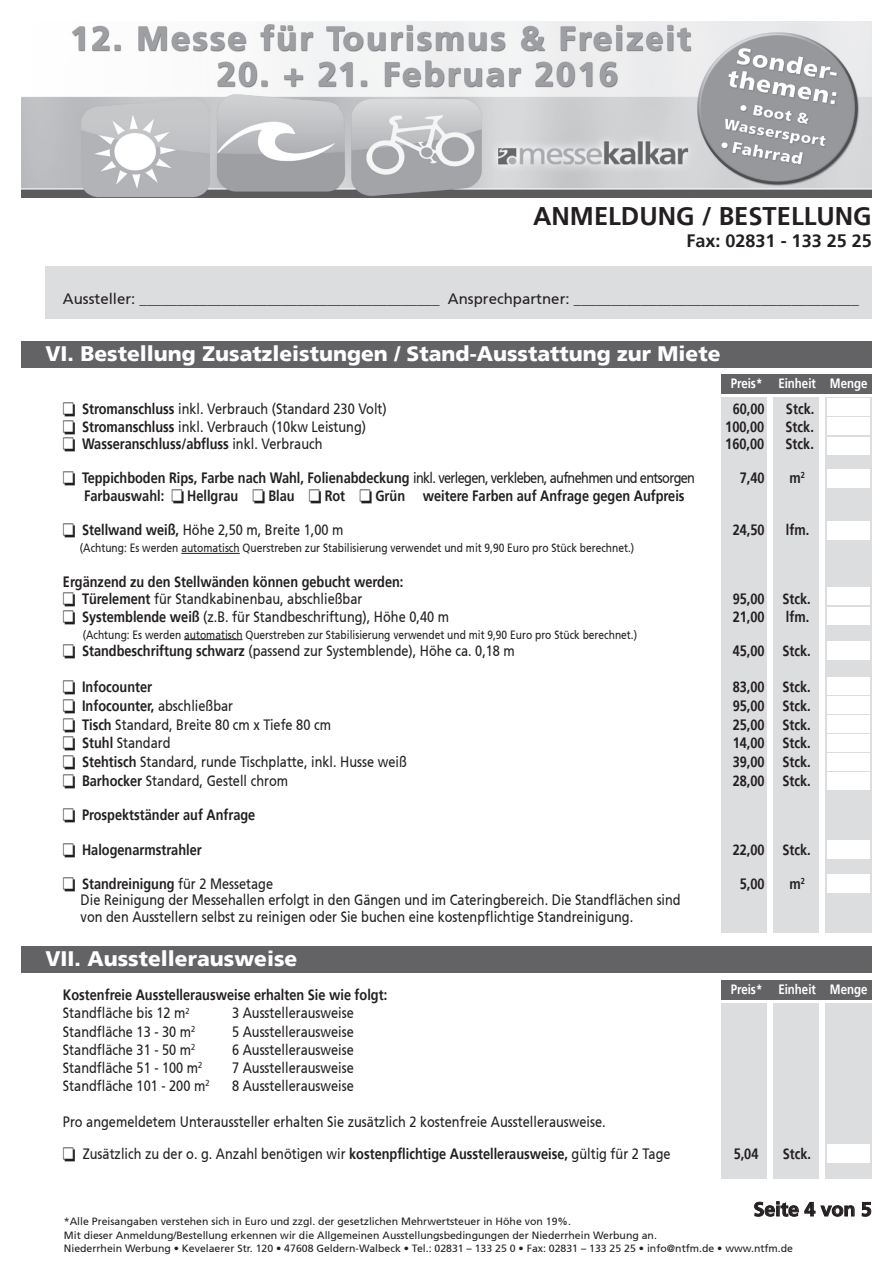
<style>
.page{position:relative;width:893px;height:1263px;background:#fff}
.page>*{position:absolute;margin:0;border:0;box-sizing:border-box;transform-origin:0 0}
.t1{font:700 25.5px "Frutiger 65";color:#231f20}
.t2{font:900 21px "Frutiger 75";color:#fff}
.t3{font:700 19.5px "Frutiger 65";color:#231f20}
.t4{font:700 18px "Frutiger 65";color:#231f20}
.t5{font:15px/16.5px "Frutiger 55 Roman";color:#231f20;scale:.85 1}
.t6{font:700 15px "Frutiger 65";color:#231f20;scale:.85 1}
.t7{font:15px "Frutiger 55 Roman";color:#231f20}
.t8{font:700 13.5px "Frutiger 65";color:#fff;scale:.85 1}
.t9{font:12px "Frutiger 55 Roman";color:#231f20;scale:.85 1}
.t10{font:10.5px/13.5px "Frutiger 55 Roman";color:#231f20}
.s1{font-family:"Frutiger 65";font-weight:700}
.s2{font-family:"Frutiger 55 Roman";font-weight:400}
</style>
<div class="page">
<div style="left:773px;top:398px;width:46px;height:535px;background:#dcdddf"></div>
<div style="left:721px;top:398px;width:46px;height:535px;background:#dcdddf"></div>
<div style="left:45px;top:267px;width:827px;height:52px;background:#dcdddf"></div>
<img style="left:21px;top:21px;width:851px;height:177px">
<div style="left:825px;top:398px;width:47px;height:535px;background:#dcdddf"></div>
<div style="left:827px;top:399px;width:42px;height:17px;background:#fff"></div>
<div style="left:827px;top:418px;width:42px;height:17px;background:#fff"></div>
<div style="left:827px;top:437px;width:42px;height:17px;background:#fff"></div>
<div style="left:827px;top:469px;width:42px;height:18px;background:#fff"></div>
<div style="left:827px;top:521px;width:42px;height:18px;background:#fff"></div>
<div style="left:827px;top:588px;width:42px;height:17px;background:#fff"></div>
<div style="left:827px;top:607px;width:42px;height:17px;background:#fff"></div>
<div style="left:827px;top:696px;width:42px;height:17px;background:#fff"></div>
<div style="left:827px;top:715px;width:42px;height:17px;background:#fff"></div>
<div style="left:827px;top:735px;width:42px;height:17px;background:#fff"></div>
<div style="left:827px;top:754px;width:42px;height:17px;background:#fff"></div>
<div style="left:827px;top:773px;width:42px;height:17px;background:#fff"></div>
<div style="left:827px;top:874px;width:42px;height:18px;background:#fff"></div>
<div style="left:721px;top:375px;width:151px;height:19px;background:#636366"></div>
<div style="left:827px;top:641px;width:43px;height:18px;background:#fff"></div>
<div style="left:827px;top:677px;width:43px;height:17px;background:#fff"></div>
<div style="left:21px;top:342px;width:851px;height:26px;background:#636366"></div>
<svg style="left:754px;top:1201px;width:101px;height:16px"></svg>
<svg style="left:861px;top:1202px;width:11px;height:15px"></svg>
<hr style="left:181px;top:553px;width:59px;height:1px;background:#231f20">
<hr style="left:184px;top:639px;width:59px;height:1px;background:#231f20">
<div style="left:827px;top:841px;width:42px;height:18px;background:#fff"></div>
<div style="left:773px;top:1003px;width:46px;height:175px;background:#dcdddf"></div>
<div style="left:721px;top:1003px;width:46px;height:175px;background:#dcdddf"></div>
<div style="left:825px;top:1003px;width:47px;height:175px;background:#dcdddf"></div>
<div style="left:721px;top:980px;width:151px;height:19px;background:#636366"></div>
<div style="left:21px;top:946px;width:851px;height:27px;background:#636366"></div>
<div style="left:827px;top:1144px;width:43px;height:18px;background:#fff"></div>
<h1 class="t1" style="left:533px;top:202px;width:340px">ANMELDUNG / BESTELLUNG</h1>
<p class="t4" style="left:687px;top:230px;width:187px">Fax: 02831 - 133 25 25</p>
<p class="t7" style="left:63px;top:290px;width:797px">Aussteller: ________________________________________ Ansprechpartner: ______________________________________</p>
<h2 class="t2" style="left:45px;top:341px;width:677px">VI. Bestellung Zusatzleistungen / Stand-Ausstattung zur Miete</h2>
<p class="t8" style="left:731px;top:376px;width:162px">Preis* Einheit Menge</p>
<p class="t5" style="left:63px;top:401px;width:382px">□ <span class="s1">Stromanschluss</span> inkl. Verbrauch (Standard 230 Volt)</p>
<p class="t6" style="left:733px;top:400px;width:39px">60,00</p>
<p class="t6" style="left:786px;top:400px;width:35px">Stck.</p>
<p class="t5" style="left:63px;top:418px;width:358px">□ <span class="s1">Stromanschluss</span> inkl. Verbrauch (10kw Leistung)</p>
<p class="t6" style="left:725px;top:418px;width:47px">100,00</p>
<p class="t6" style="left:785px;top:418px;width:35px">Stck.</p>
<p class="t6" style="left:63px;top:435px;width:307px">□ Wasseranschluss/abfluss <span class="s2">inkl. Verbrauch</span></p>
<p class="t6" style="left:725px;top:435px;width:47px">160,00</p>
<p class="t6" style="left:785px;top:435px;width:35px">Stck.</p>
<p class="t6" style="left:63px;top:469px;width:745px">□ Teppichboden Rips, Farbe nach Wahl, Folienabdeckung <span class="s2">inkl. verlegen, verkleben, aufnehmen und entsorgen</span></p>
<p class="t6" style="left:740px;top:469px;width:31px">7,40</p>
<p class="t6" style="left:789px;top:469px;width:20px">m<sup>2</sup></p>
<p class="t6" style="left:84px;top:487px;width:708px">Farbauswahl: □ Hellgrau □ Blau □ Rot □ Grün weitere Farben auf Anfrage gegen Aufpreis</p>
<p class="t5" style="left:63px;top:522px;width:332px">□ <span class="s1">Stellwand weiß,</span> Höhe 2,50 m, Breite 1,00 m</p>
<p class="t6" style="left:733px;top:521px;width:39px">24,50</p>
<p class="t6" style="left:786px;top:521px;width:29px">lfm.</p>
<p class="t9" style="left:80px;top:541px;width:654px">(Achtung: Es werden automatisch Querstreben zur Stabilisierung verwendet und mit 9,90 Euro pro Stück berechnet.)</p>
<p class="t6" style="left:63px;top:573px;width:402px">Ergänzend zu den Stellwänden können gebucht werden:</p>
<p class="t5" style="left:63px;top:591px;width:354px">□ <span class="s1">Türelement</span> für Standkabinenbau, abschließbar</p>
<p class="t6" style="left:733px;top:590px;width:93px">95,00 Stck.</p>
<p class="t5" style="left:63px;top:608px;width:456px">□ <span class="s1">Systemblende weiß</span> (z.B. für Standbeschriftung), Höhe 0,40 m</p>
<p class="t6" style="left:733px;top:607px;width:39px">21,00</p>
<p class="t6" style="left:786px;top:607px;width:29px">lfm.</p>
<p class="t9" style="left:83px;top:627px;width:654px">(Achtung: Es werden automatisch Querstreben zur Stabilisierung verwendet und mit 9,90 Euro pro Stück berechnet.)</p>
<p class="t5" style="left:63px;top:643px;width:533px">□ <span class="s1">Standbeschriftung schwarz</span> (passend zur Systemblende), Höhe ca. 0,18 m</p>
<p class="t6" style="left:733px;top:642px;width:93px">45,00 Stck.</p>
<p class="t6" style="left:63px;top:678px;width:106px">□ Infocounter</p>
<p class="t6" style="left:733px;top:678px;width:93px">83,00 Stck.</p>
<p class="t6" style="left:63px;top:697px;width:202px">□ Infocounter, <span class="s2">abschließbar</span></p>
<p class="t6" style="left:733px;top:697px;width:93px">95,00 Stck.</p>
<p class="t5" style="left:63px;top:716px;width:317px">□ <span class="s1">Tisch</span> Standard, Breite 80 cm x Tiefe 80 cm</p>
<p class="t6" style="left:733px;top:715px;width:93px">25,00 Stck.</p>
<p class="t5" style="left:63px;top:735px;width:128px">□ <span class="s1">Stuhl</span> Standard</p>
<p class="t6" style="left:733px;top:734px;width:93px">14,00 Stck.</p>
<p class="t5" style="left:63px;top:754px;width:406px">□ <span class="s1">Stehtisch</span> Standard, runde Tischplatte, inkl. Husse weiß</p>
<p class="t6" style="left:733px;top:753px;width:93px">39,00 Stck.</p>
<p class="t5" style="left:63px;top:772px;width:267px">□ <span class="s1">Barhocker</span> Standard, Gestell chrom</p>
<p class="t6" style="left:733px;top:772px;width:93px">28,00 Stck.</p>
<p class="t6" style="left:63px;top:806px;width:228px">□ Prospektständer auf Anfrage</p>
<p class="t6" style="left:63px;top:841px;width:165px">□ Halogenarmstrahler</p>
<p class="t6" style="left:733px;top:841px;width:93px">22,00 Stck.</p>
<p class="t6" style="left:63px;top:874px;width:249px">□ Standreinigung <span class="s2">für 2 Messetage</span></p>
<p class="t6" style="left:740px;top:874px;width:31px">5,00</p>
<p class="t6" style="left:789px;top:874px;width:20px">m<sup>2</sup></p>
<p class="t5" style="left:81px;top:892px;width:707px">Die Reinigung der Messehallen erfolgt in den Gängen und im Cateringbereich. Die Standflächen sind von den Ausstellern selbst zu reinigen oder Sie buchen eine kostenpflichtige Standreinigung.</p>
<h2 class="t2" style="left:45px;top:946px;width:254px">VII. Ausstellerausweise</h2>
<p class="t6" style="left:63px;top:986px;width:383px">Kostenfreie Ausstellerausweise erhalten Sie wie folgt:</p>
<p class="t5" style="left:63px;top:1005px;width:151px">Standfläche bis 12 m<sup>2</sup></p>
<p class="t5" style="left:232px;top:1005px;width:145px">3 Ausstellerausweise</p>
<p class="t5" style="left:63px;top:1023px;width:157px">Standfläche 13 - 30 m<sup>2</sup></p>
<p class="t5" style="left:232px;top:1023px;width:145px">5 Ausstellerausweise</p>
<p class="t5" style="left:63px;top:1041px;width:157px">Standfläche 31 - 50 m<sup>2</sup></p>
<p class="t5" style="left:232px;top:1041px;width:145px">6 Ausstellerausweise</p>
<p class="t5" style="left:63px;top:1059px;width:166px">Standfläche 51 - 100 m<sup>2</sup></p>
<p class="t5" style="left:232px;top:1059px;width:145px">7 Ausstellerausweise</p>
<p class="t5" style="left:63px;top:1077px;width:174px">Standfläche 101 - 200 m<sup>2</sup></p>
<p class="t5" style="left:232px;top:1077px;width:145px">8 Ausstellerausweise</p>
<p class="t5" style="left:63px;top:1113px;width:640px">Pro angemeldetem Unteraussteller erhalten Sie zusätzlich 2 kostenfreie Ausstellerausweise.</p>
<p class="t5" style="left:63px;top:1145px;width:716px">□ Zusätzlich zu der o. g. Anzahl benötigen wir <span class="s1">kostenpflichtige Ausstellerausweise,</span> gültig für 2 Tage</p>
<p class="t6" style="left:734px;top:1145px;width:31px">5,04</p>
<p class="t6" style="left:783px;top:1145px;width:35px">Stck.</p>
<p class="t8" style="left:731px;top:981px;width:162px">Preis* Einheit Menge</p>
<h3 class="t3" style="left:754px;top:1198px;width:120px">Seite 4 von 5</h3>
<p class="t10" style="left:64px;top:1215px;width:731px">*Alle Preisangaben verstehen sich in Euro und zzgl. der gesetzlichen Mehrwertsteuer in Höhe von 19%.<br>Mit dieser Anmeldung/Bestellung erkennen wir die Allgemeinen Ausstellungsbedingungen der Niederrhein Werbung an.<br>Niederrhein Werbung • Kevelaerer Str. 120 • 47608 Geldern-Walbeck • Tel.: 02831 – 133 25 0 • Fax: 02831 – 133 25 25 • info@ntfm.de • www.ntfm.de</p>
</div>
